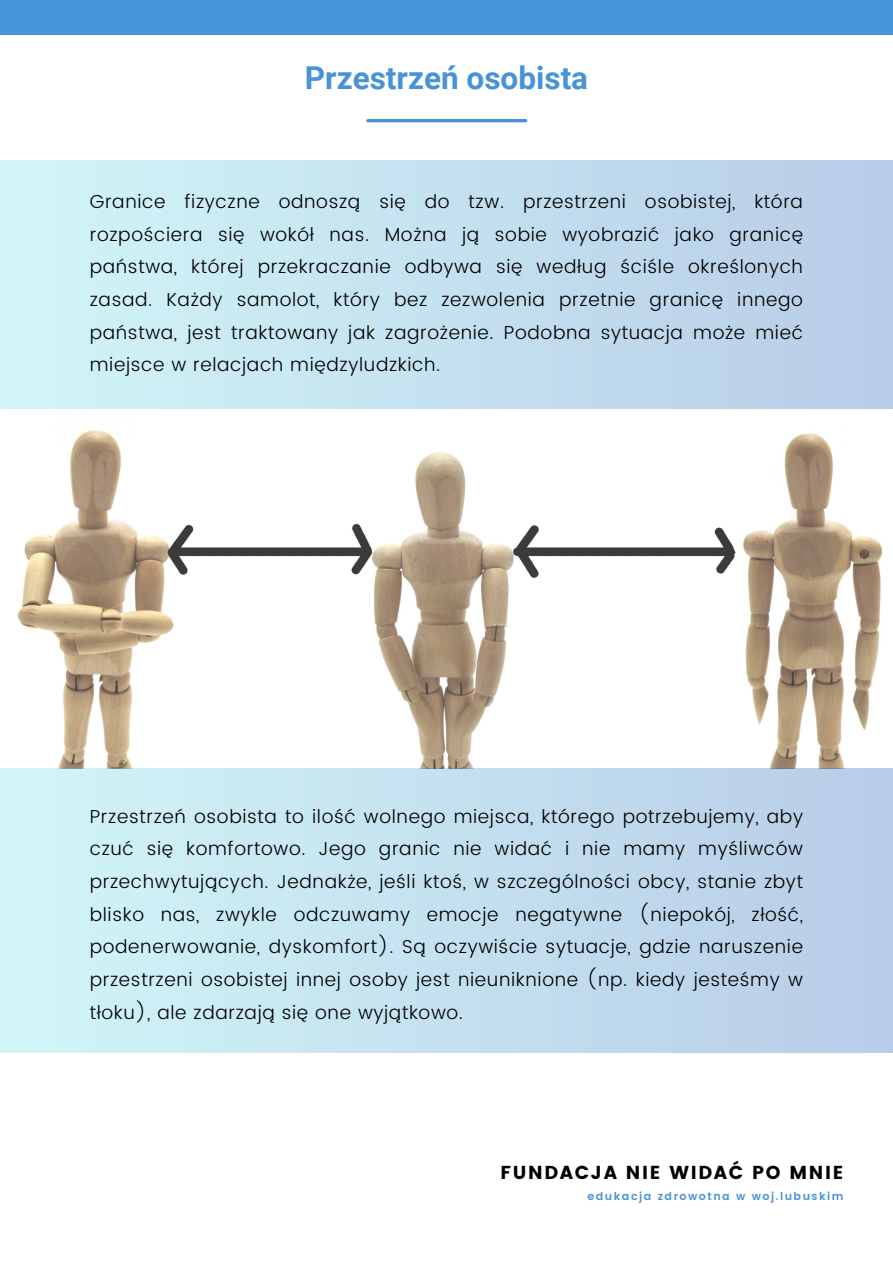
<style>
.page{position:relative;width:893px;height:1264px;background:#fff}
.page>*{position:absolute;margin:0;border:0;box-sizing:border-box;transform-origin:0 0}
.t1{font:700 31.5px "Roboto";color:#4793d7}
.t2{font:300 18.75px/32.7px "Poppins";letter-spacing:.035em;color:#000;text-align:justify}
.t3{font:18.75px "Poppins";letter-spacing:.09em;color:#000}
.t4{font:600 10.95px "Poppins";letter-spacing:.135em;color:#4793d7}
</style>
<div class="page">
<hr style="left:368px;top:119px;width:157px;height:3px;background:#4793d7">
<img style="left:17px;top:430px;width:866px;height:338px">
<div style="left:0;top:160px;width:892px;height:249px;background:linear-gradient(to right,#d1f6f8,#b8cce8)"></div>
<div style="left:0;top:0;width:892px;height:34px;background:#4793d7"></div>
<div style="left:0;top:768px;width:892px;height:284px;background:linear-gradient(to right,#d1f6f8,#b8cce8)"></div>
<p class="t1" style="left:305px;top:59px;width:285px">Przestrzeń osobista</p>
<p class="t2" style="left:90px;top:185px;width:714px">Granice fizyczne odnoszą się do tzw. przestrzeni osobistej, która rozpościera się wokół nas. Można ją sobie wyobrazić jako granicę państwa, której przekraczanie odbywa się według ściśle określonych zasad. Każdy samolot, który bez zezwolenia przetnie granicę innego państwa, jest traktowany jak zagrożenie. Podobna sytuacja może mieć miejsce w relacjach międzyludzkich.</p>
<p class="t2" style="left:90px;top:799px;width:714px">Przestrzeń osobista to ilość wolnego miejsca, którego potrzebujemy, aby czuć się komfortowo. Jego granic nie widać i nie mamy myśliwców przechwytujących. Jednakże, jeśli ktoś, w szczególności obcy, stanie zbyt blisko nas, zwykle odczuwamy emocje negatywne (niepokój, złość, podenerwowanie, dyskomfort). Są oczywiście sytuacje, gdzie naruszenie przestrzeni osobistej innej osoby jest nieuniknione (np. kiedy jesteśmy w tłoku), ale zdarzają się one wyjątkowo.</p>
<p class="t3" style="left:500px;top:1161px;width:344px">FUNDACJA NIE WIDAĆ PO MNIE</p>
<p class="t4" style="left:587px;top:1190px;width:257px">edukacja zdrowotna w woj.lubuskim</p>
</div>
